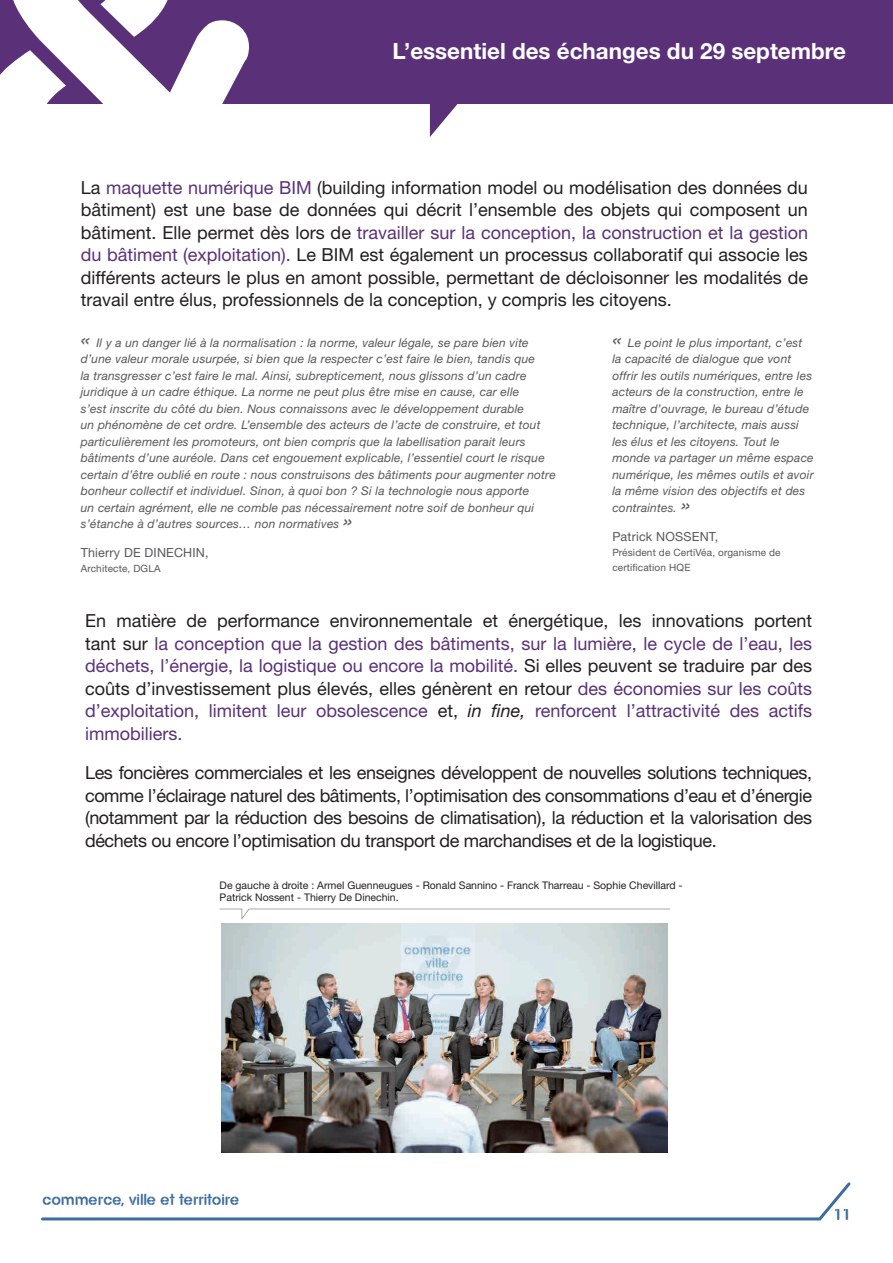
<style>
.page{position:relative;width:893px;height:1263px;background:#fff}
.page>*{position:absolute;margin:0;border:0;box-sizing:border-box;transform-origin:0 0}
.t1{font:700 22.35px "Helvetica Neue LT Std";color:#fff}
.t2{font:18px/22.5px "Helvetica Neue LT Std";letter-spacing:-.02em;color:#231f20;text-align:justify}
.t3{font:18px/22.5px "Helvetica Neue LT Std";color:#5a3178;text-align:justify}
.t4{font:15px "AG Stencil";letter-spacing:.03em;color:#3d6c9f}
.t5{font:12.6px "Helvetica Neue LT Std";letter-spacing:.015em;color:#57585a}
.t6{font:italic 12px/16.5px "Helvetica Neue LT Std";letter-spacing:.015em;color:#57585a}
.t7{font:10.5px/12px "Helvetica Neue LT Std";color:#231f20}
.t8{font:10.05px/15px "Helvetica Neue LT Std";letter-spacing:.015em;color:#57585a}
.s1{color:#5a3178}
.s2{font-size:21px}
.s3{color:#231f20}
.s4{font-style:italic;color:#231f20}
</style>
<div class="page">
<div style="left:0;top:0;width:893px;height:103px;background:#5a3178"></div>
<svg style="left:0;top:0;width:264px;height:104px;fill:#fff"></svg>
<svg style="left:338px;top:103px;width:264px;height:34px"></svg>
<svg style="left:41px;top:1182px;width:810px;height:38px"></svg>
<img style="left:222px;top:923px;width:445px;height:229px">
<svg style="left:220px;top:909px;width:450px;height:10px"></svg>
<h1 class="t1" style="left:392px;top:37px;width:455px">L’essentiel des échanges du 29 septembre</h1>
<p class="t2" style="left:81px;top:176px;width:729px">La <span class="s1">maquette numérique BIM</span> (building information model ou modélisation des données du bâtiment) est une base de données qui décrit l’ensemble des objets qui composent un bâtiment. Elle permet dès lors de <span class="s1">travailler sur la conception, la construction et la gestion du bâtiment (exploitation).</span> Le BIM est également un processus collaboratif qui associe les différents acteurs le plus en amont possible, permettant de décloisonner les modalités de travail entre élus, professionnels de la conception, y compris les citoyens.</p>
<p class="t6" style="left:81px;top:334px;width:477px"><span class="s2">«</span> Il y a un danger lié à la normalisation : la norme, valeur légale, se pare bien vite d’une valeur morale usurpée, si bien que la respecter c’est faire le bien, tandis que<br>la transgresser c’est faire le mal. Ainsi, subrepticement, nous glissons d’un cadre juridique à un cadre éthique. La norme ne peut plus être mise en cause, car elle<br>s’est inscrite du côté du bien. Nous connaissons avec le développement durable<br>un phénomène de cet ordre. L’ensemble des acteurs de l’acte de construire, et tout particulièrement les promoteurs, ont bien compris que la labellisation parait leurs bâtiments d’une auréole. Dans cet engouement explicable, l’essentiel court le risque certain d’être oublié en route : nous construisons des bâtiments pour augmenter notre bonheur collectif et individuel. Sinon, à quoi bon ? Si la technologie nous apporte<br>un certain agrément, elle ne comble pas nécessairement notre soif de bonheur qui s’étanche à d’autres sources… non normatives <span class="s2">»</span></p>
<p class="t5" style="left:81px;top:545px;width:129px">Thierry DE DINECHIN,</p>
<p class="t8" style="left:81px;top:561px;width:81px">Architecte, DGLA</p>
<p class="t6" style="left:612px;top:334px;width:203px"><span class="s2">«</span> Le point le plus important, c’est la capacité de dialogue que vont offrir les outils numériques, entre les acteurs de la construction, entre le maître d’ouvrage, le bureau d’étude technique, l’architecte, mais aussi les élus et les citoyens. Tout le monde va partager un même espace numérique, les mêmes outils et avoir la même vision des objectifs et des contraintes. <span class="s2">»</span></p>
<p class="t5" style="left:612px;top:529px;width:108px">Patrick NOSSENT,</p>
<p class="t8" style="left:612px;top:545px;width:170px">Président de CertiVéa, organisme de certification HQE</p>
<p class="t3" style="left:85px;top:609px;width:729px"><span class="s3">En matière de performance environnementale et énergétique, les innovations portent tant sur</span> la conception que la gestion des bâtiments, sur la lumière, le cycle de l’eau, les déchets, l’énergie, la logistique ou encore la mobilité. <span class="s3">Si elles peuvent se traduire par des coûts d’investissement plus élevés, elles génèrent en retour</span> des économies sur les coûts d’exploitation, limitent leur obsolescence <span class="s3">et,</span> <span class="s4">in fine,</span> renforcent l’attractivité des actifs immobiliers.</p>
<p class="t2" style="left:85px;top:761px;width:729px">Les foncières commerciales et les enseignes développent de nouvelles solutions techniques, comme l’éclairage naturel des bâtiments, l’optimisation des consommations d’eau et d’énergie (notamment par la réduction des besoins de climatisation), la réduction et la valorisation des déchets ou encore l’optimisation du transport de marchandises et de la logistique.</p>
<p class="t7" style="left:220px;top:879px;width:465px">De gauche à droite : Armel Guenneugues - Ronald Sannino - Franck Tharreau - Sophie Chevillard -<br>Patrick Nossent - Thierry De Dinechin.</p>
<p class="t4" style="left:43px;top:1192px;width:198px">commerce, ville et territoire</p>
<p class="t4" style="left:833px;top:1207px;width:19px">11</p>
</div>
